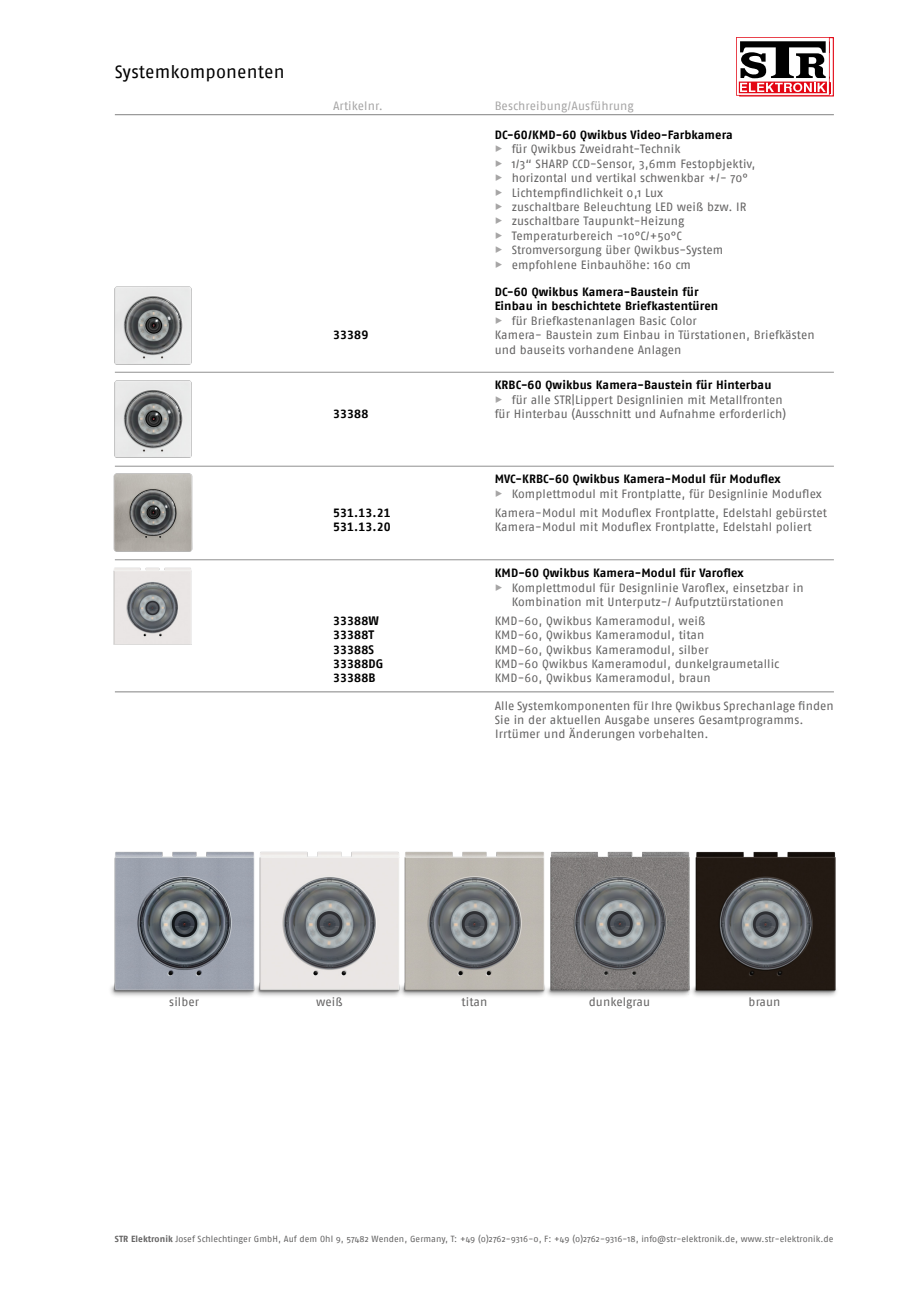
<style>
.page{position:relative;width:919px;height:1289px;background:#fff}
.page>*{position:absolute;margin:0;border:0;box-sizing:border-box;transform-origin:0 0}
.t1{font:18px "Fago No";letter-spacing:.005em;color:#000}
.t2{font:12px/14.4px "Fago No";letter-spacing:.01em;color:#646363}
.t3{font:12px/14.4px "Fago No Bold Tf";letter-spacing:.01em;color:#000}
.t4{font:700 12px "Fago Office Sans";letter-spacing:.01em;color:#000}
.t5{font:12px "Fago No";letter-spacing:.005em;color:#a6a5a5}
.t6{font:8.85px "Fago No";letter-spacing:.005em;color:#646363}
.s1{font-family:"Fago No Regular Expert";color:#a6a5a5}
.s2{font-weight:700}
</style>
<div class="page">
<hr style="left:115px;top:691px;width:718px;height:1px;background:#909090">
<img style="left:113px;top:560px;width:89px;height:85px">
<img style="left:113px;top:286px;width:87px;height:266px">
<img style="left:709px;top:851px;width:128px;height:145px">
<img style="left:564px;top:851px;width:145px;height:145px">
<img style="left:419px;top:851px;width:145px;height:145px">
<img style="left:274px;top:851px;width:145px;height:145px">
<img style="left:110px;top:851px;width:164px;height:145px">
<div style="left:742px;top:82px;width:88px;height:12px;border:2px solid #e30613"></div>
<svg style="left:736px;top:37px;width:93px;height:59px"></svg>
<hr style="left:115px;top:114px;width:718px;height:1px;background:#909090">
<hr style="left:115px;top:372px;width:718px;height:1px;background:#909090">
<hr style="left:115px;top:466px;width:718px;height:1px;background:#909090">
<hr style="left:115px;top:559px;width:718px;height:1px;background:#909090">
<h1 class="t1" style="left:115px;top:62px;width:171px">Systemkomponenten</h1>
<p class="t5" style="left:333px;top:99px;width:51px">Artikelnr.</p>
<p class="t5" style="left:494px;top:99px;width:141px">Beschreibung/Ausführung</p>
<p class="t3" style="left:494px;top:127px;width:239px">DC-60/KMD-60 Qwikbus Video-Farbkamera</p>
<p class="t2" style="left:494px;top:142px;width:262px"><span class="s1">%</span> für Qwikbus Zweidraht-Technik<br><span class="s1">%</span> 1/3“ SHARP CCD-Sensor, 3,6mm Festopbjektiv, <span class="s1">%</span> horizontal und vertikal schwenkbar +/- 70° <span class="s1">%</span> Lichtempfindlichkeit 0,1 Lux<br><span class="s1">%</span> zuschaltbare Beleuchtung LED weiß bzw. IR <span class="s1">%</span> zuschaltbare Taupunkt-Heizung<br><span class="s1">%</span> Temperaturbereich -10°C/+50°C<br><span class="s1">%</span> Stromversorgung über Qwikbus-System<br><span class="s1">%</span> empfohlene Einbauhöhe: 160 cm</p>
<p class="t3" style="left:494px;top:284px;width:225px">DC-60 Qwikbus Kamera-Baustein für<br>Einbau in beschichtete Briefkastentüren</p>
<p class="t2" style="left:494px;top:313px;width:204px"><span class="s1">%</span> für Briefkastenanlagen Basic Color</p>
<p class="t4" style="left:333px;top:328px;width:37px">33389</p>
<p class="t2" style="left:494px;top:327px;width:321px">Kamera- Baustein zum Einbau in Türstationen, Briefkästen und bauseits vorhandene Anlagen</p>
<p class="t3" style="left:494px;top:377px;width:278px">KRBC-60 Qwikbus Kamera-Baustein für Hinterbau</p>
<p class="t2" style="left:494px;top:392px;width:289px"><span class="s1">%</span> für alle STR|Lippert Designlinien mit Metallfronten</p>
<p class="t4" style="left:333px;top:406px;width:37px">33388</p>
<p class="t2" style="left:494px;top:406px;width:293px">für Hinterbau (Ausschnitt und Aufnahme erforderlich)</p>
<p class="t3" style="left:494px;top:472px;width:287px">MVC-KRBC-60 Qwikbus Kamera-Modul für Moduflex</p>
<p class="t2" style="left:494px;top:486px;width:329px"><span class="s1">%</span> Komplettmodul mit Frontplatte, für Designlinie Moduflex</p>
<p class="t4" style="left:333px;top:505px;width:59px">531.13.21</p>
<p class="t2" style="left:494px;top:505px;width:334px">Kamera-Modul mit Moduflex Frontplatte, Edelstahl gebürstet</p>
<p class="t4" style="left:333px;top:519px;width:59px">531.13.20</p>
<p class="t2" style="left:494px;top:519px;width:318px">Kamera-Modul mit Moduflex Frontplatte, Edelstahl poliert</p>
<p class="t3" style="left:494px;top:565px;width:250px">KMD-60 Qwikbus Kamera-Modul für Varoflex</p>
<p class="t2" style="left:494px;top:580px;width:310px;text-align:center"><span class="s1">%</span> Komplettmodul für Designlinie Varoflex, einsetzbar in<br>Kombination mit Unterputz-/ Aufputztürstationen</p>
<p class="t4" style="left:333px;top:613px;width:47px">33388W</p>
<p class="t2" style="left:494px;top:613px;width:212px">KMD-60, Qwikbus Kameramodul, weiß</p>
<p class="t4" style="left:333px;top:627px;width:43px">33388T</p>
<p class="t2" style="left:494px;top:627px;width:211px">KMD-60, Qwikbus Kameramodul, titan</p>
<p class="t4" style="left:333px;top:642px;width:42px">33388S</p>
<p class="t2" style="left:494px;top:642px;width:215px">KMD-60, Qwikbus Kameramodul, silber</p>
<p class="t4" style="left:333px;top:656px;width:52px">33388DG</p>
<p class="t2" style="left:494px;top:656px;width:286px">KMD-60 Qwikbus Kameramodul, dunkelgraumetallic</p>
<p class="t4" style="left:333px;top:671px;width:44px">33388B</p>
<p class="t2" style="left:494px;top:671px;width:217px">KMD-60, Qwikbus Kameramodul, braun</p>
<p class="t2" style="left:494px;top:698px;width:341px">Alle Systemkomponenten für Ihre Qwikbus Sprechanlage finden<br>Sie in der aktuellen Ausgabe unseres Gesamtprogramms.<br>Irrtümer und Änderungen vorbehalten.</p>
<p class="t2" style="left:169px;top:994px;width:31px">silber</p>
<p class="t2" style="left:316px;top:994px;width:28px">weiß</p>
<p class="t2" style="left:461px;top:994px;width:27px">titan</p>
<p class="t2" style="left:588px;top:994px;width:63px">dunkelgrau</p>
<p class="t2" style="left:748px;top:994px;width:33px">braun</p>
<p class="t6" style="left:115px;top:1233px;width:720px"><span class="s2">STR Elektronik</span> Josef Schlechtinger GmbH, Auf dem Ohl 9, 57482 Wenden, Germany, T: +49 (0)2762-9316-0, F: +49 (0)2762-9316-18, info@str-elektronik.de, www.str-elektronik.de</p>
</div>
